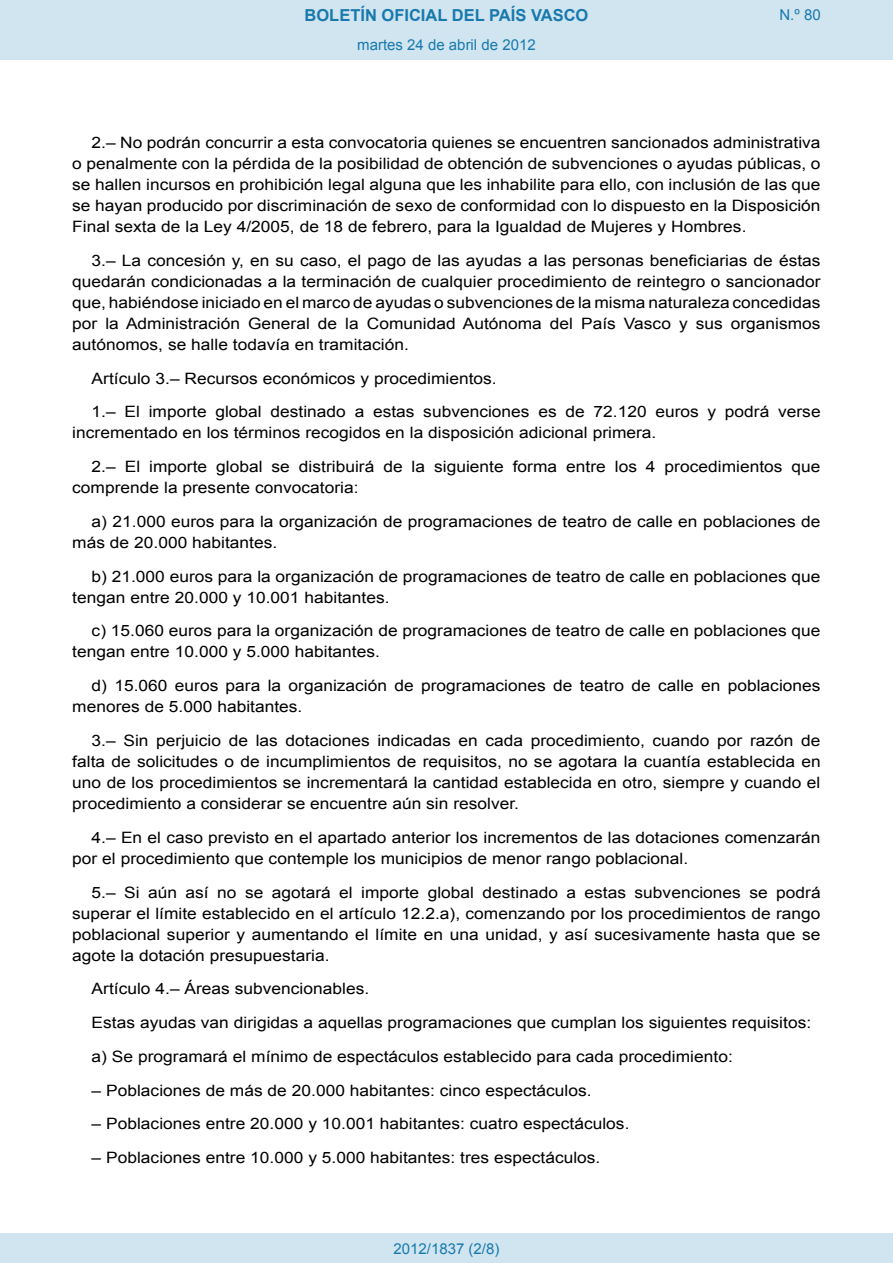
<style>
.page{position:relative;width:893px;height:1263px;background:#fff}
.page>*{position:absolute;margin:0;border:0;box-sizing:border-box;transform-origin:0 0}
.t1{font:700 16.5px "Arial";color:#1879ad}
.BOPVDetalle{font:15.6px/21px "Arial";color:#000;scale:1.11 1}
.Paginacion_Centro{font:15px "Arial";color:#1879ad}
</style>
<div class="page">
<div style="left:0;top:0;width:893px;height:60px;background:#d0e5f0"></div>
<div style="left:0;top:1233px;width:893px;height:30px;background:#d0e5f0"></div>
<p class="t1" style="left:305px;top:4px;width:285px">BOLETÍN OFICIAL DEL PAÍS VASCO</p>
<p class="Paginacion_Centro" style="left:357px;top:35px;width:180px">martes 24 de abril de 2012</p>
<p class="Paginacion_Centro" style="left:779px;top:5px;width:43px">N.º 80</p>
<p class="BOPVDetalle" style="left:72px;top:132px;width:676px;text-align:justify;text-indent:19px">2.– No podrán concurrir a esta convocatoria quienes se encuentren sancionados administrativa o penalmente con la pérdida de la posibilidad de obtención de subvenciones o ayudas públicas, o se hallen incursos en prohibición legal alguna que les inhabilite para ello, con inclusión de las que se hayan producido por discriminación de sexo de conformidad con lo dispuesto en la Disposición Final sexta de la Ley 4/2005, de 18 de febrero, para la Igualdad de Mujeres y Hombres.</p>
<p class="BOPVDetalle" style="left:72px;top:250px;width:676px;text-align:justify;text-indent:19px">3.– La concesión y, en su caso, el pago de las ayudas a las personas beneficiarias de éstas quedarán condicionadas a la terminación de cualquier procedimiento de reintegro o sancionador que, habiéndose iniciado en el marco de ayudas o subvenciones de la misma naturaleza concedidas por la Administración General de la Comunidad Autónoma del País Vasco y sus organismos autónomos, se halle todavía en tramitación.</p>
<p class="BOPVDetalle" style="left:92px;top:368px;width:366px">Artículo 3.– Recursos económicos y procedimientos.</p>
<p class="BOPVDetalle" style="left:72px;top:402px;width:676px;text-indent:19px">1.– El importe global destinado a estas subvenciones es de 72.120 euros y podrá verse incrementado en los términos recogidos en la disposición adicional primera.</p>
<p class="BOPVDetalle" style="left:72px;top:456px;width:676px;text-indent:19px">2.– El importe global se distribuirá de la siguiente forma entre los 4 procedimientos que comprende la presente convocatoria:</p>
<p class="BOPVDetalle" style="left:72px;top:511px;width:676px;text-indent:19px">a) 21.000 euros para la organización de programaciones de teatro de calle en poblaciones de más de 20.000 habitantes.</p>
<p class="BOPVDetalle" style="left:72px;top:566px;width:675px;text-indent:19px">b) 21.000 euros para la organización de programaciones de teatro de calle en poblaciones que tengan entre 20.000 y 10.001 habitantes.</p>
<p class="BOPVDetalle" style="left:72px;top:621px;width:675px;text-indent:19px">c) 15.060 euros para la organización de programaciones de teatro de calle en poblaciones que tengan entre 10.000 y 5.000 habitantes.</p>
<p class="BOPVDetalle" style="left:72px;top:675px;width:676px;text-indent:19px">d) 15.060 euros para la organización de programaciones de teatro de calle en poblaciones menores de 5.000 habitantes.</p>
<p class="BOPVDetalle" style="left:72px;top:730px;width:676px;text-align:justify;text-indent:19px">3.– Sin perjuicio de las dotaciones indicadas en cada procedimiento, cuando por razón de falta de solicitudes o de incumplimientos de requisitos, no se agotara la cuantía establecida en uno de los procedimientos se incrementará la cantidad establecida en otro, siempre y cuando el procedimiento a considerar se encuentre aún sin resolver.</p>
<p class="BOPVDetalle" style="left:72px;top:827px;width:675px;text-indent:19px">4.– En el caso previsto en el apartado anterior los incrementos de las dotaciones comenzarán por el procedimiento que contemple los municipios de menor rango poblacional.</p>
<p class="BOPVDetalle" style="left:72px;top:882px;width:676px;text-align:justify;text-indent:19px">5.– Si aún así no se agotará el importe global destinado a estas subvenciones se podrá superar el límite establecido en el artículo 12.2.a), comenzando por los procedimientos de rango poblacional superior y aumentando el límite en una unidad, y así sucesivamente hasta que se agote la dotación presupuestaria.</p>
<p class="BOPVDetalle" style="left:92px;top:978px;width:252px">Artículo 4.– Áreas subvencionables.</p>
<p class="BOPVDetalle" style="left:92px;top:1012px;width:650px">Estas ayudas van dirigidas a aquellas programaciones que cumplan los siguientes requisitos:</p>
<p class="BOPVDetalle" style="left:92px;top:1046px;width:579px">a) Se programará el mínimo de espectáculos establecido para cada procedimiento:</p>
<p class="BOPVDetalle" style="left:92px;top:1080px;width:452px">– Poblaciones de más de 20.000 habitantes: cinco espectáculos.</p>
<p class="BOPVDetalle" style="left:92px;top:1113px;width:486px">– Poblaciones entre 20.000 y 10.001 habitantes: cuatro espectáculos.</p>
<p class="BOPVDetalle" style="left:92px;top:1147px;width:460px">– Poblaciones entre 10.000 y 5.000 habitantes: tres espectáculos.</p>
<p class="Paginacion_Centro" style="left:393px;top:1238px;width:107px">2012/1837 (2/8)</p>
</div>
